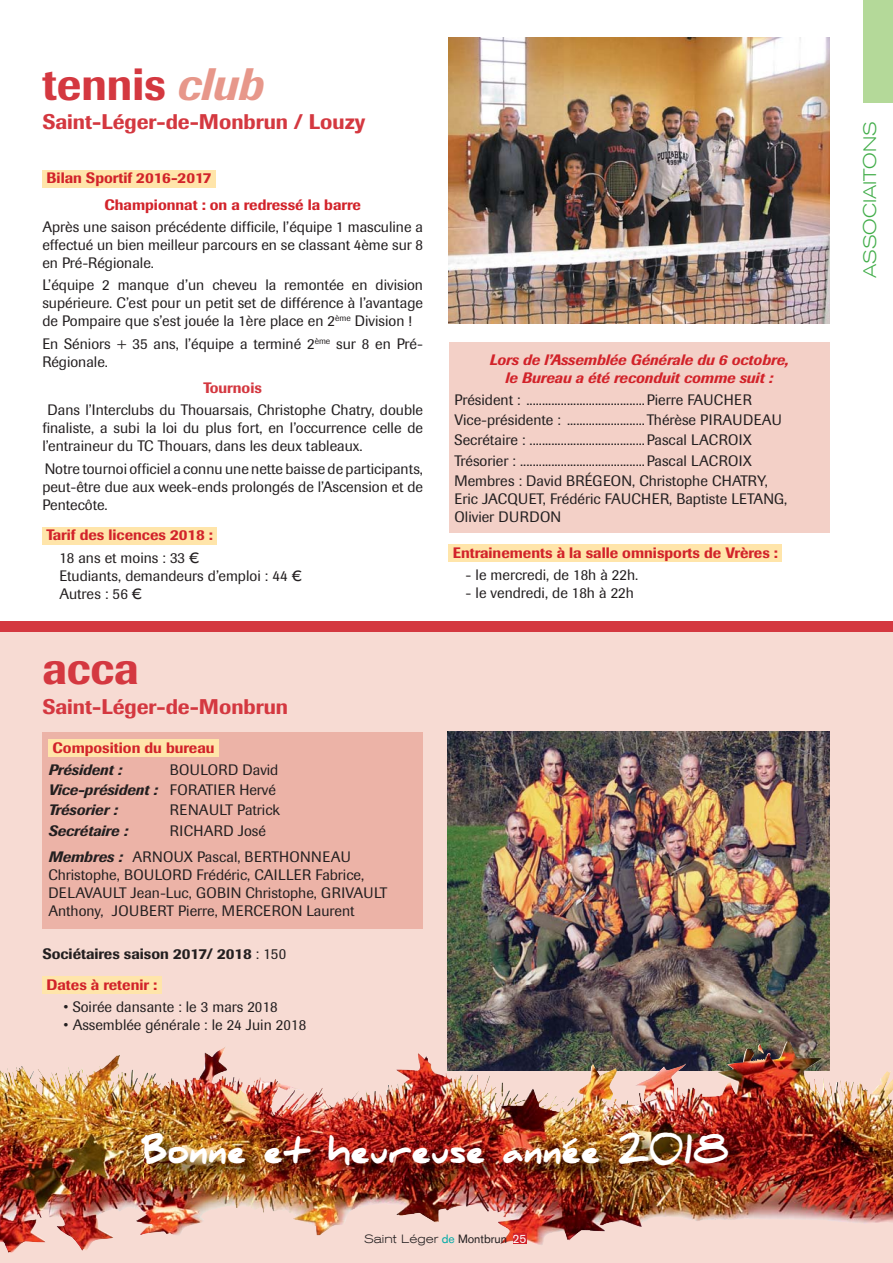
<style>
.page{position:relative;width:893px;height:1263px;background:#fff}
.page>*{position:absolute;margin:0;border:0;box-sizing:border-box;transform-origin:0 0}
.t1{font:500 45px "Imago";color:#d43840}
.t2{font:900 33px "Daniel";color:#fff}
.t3{font:500 21px "Imago";color:#d43840}
.t4{font:300 expanded 18px "Akzidenz Grotesk BE";color:#41ad49}
.t5{font:15px/18px "Imago";color:#231f20}
.t6{font:500 15px/26.5px "Imago";color:#d2232a}
.t7{font:italic 500 15px/18px "Imago";color:#d2232a;text-align:center}
.t8{font:500 15px/30.8px "Imago";color:#231f20}
.t9{font:15px/26.5px "Imago";letter-spacing:.02em;color:#231f20}
.t10{font:italic 500 15px "Imago";color:#231f20}
.t11{font:500 15px "Imago";color:#d43840}
.t12{font:300 expanded 12px "Akzidenz Grotesk BE";color:#231f20}
.s1{font-style:italic;color:#e7978a}
.s2{font-weight:400;color:#231f20}
.s3{font-family:"LT Euro Money";font-weight:400;color:#231f20}
.s4{font-family:"LT Euro Money"}
.s5{font-weight:500;font-style:italic}
.s6{font-weight:400}
.s7{color:#d2232a}
.s8{font-weight:400;font-stretch:normal;color:#00aaa6}
.s9{font-weight:400;font-stretch:normal}
.s10{font-weight:400;font-stretch:normal;color:#fff}
</style>
<div class="page">
<img style="left:0;top:632px;width:892px;height:631px">
<div style="left:863px;top:0;width:29px;height:102px;background:#b4d999"></div>
<img style="left:448px;top:38px;width:381px;height:285px">
<div style="left:42px;top:170px;width:174px;height:18px;background:#ffe5aa"></div>
<div style="left:42px;top:527px;width:175px;height:18px;background:#ffe5aa"></div>
<div style="left:448px;top:544px;width:334px;height:18px;background:#ffe5aa"></div>
<div style="left:448px;top:342px;width:381px;height:191px;background:#f3d0c7"></div>
<div style="left:42px;top:976px;width:119px;height:18px;background:#ffe5aa"></div>
<div style="left:42px;top:732px;width:381px;height:197px;background:#ecb3a7"></div>
<div style="left:48px;top:739px;width:171px;height:18px;background:#ffe5aa"></div>
<div style="left:0;top:622px;width:892px;height:10px;background:#d43840"></div>
<img style="left:447px;top:731px;width:382px;height:340px">
<img style="left:144px;top:1135px;width:602px;height:49px">
<div style="left:512px;top:1233px;width:14px;height:11px;background:#d2232a"></div>
<h1 class="t1" style="left:42px;top:67px;width:222px">tennis <span class="s1">club</span></h1>
<h3 class="t3" style="left:42px;top:114px;width:324px">Saint-Léger-de-Monbrun / Louzy</h3>
<p class="t6" style="left:104px;top:167px;width:258px;text-indent:-58px">Bilan Sportif 2016-2017<br>Championnat : on a redressé la barre</p>
<p class="t5" style="left:42px;top:220px;width:382px;text-align:justify">Après une saison précédente difficile, l’équipe 1 masculine a effectué un bien meilleur parcours en se classant 4ème sur 8 en Pré-Régionale.</p>
<p class="t5" style="left:42px;top:278px;width:382px;text-align:justify">L’équipe 2 manque d’un cheveu la remontée en division supérieure. C’est pour un petit set de différence à l’avantage de Pompaire que s’est jouée la 1ère place en 2<sup>ème</sup> Division !</p>
<p class="t5" style="left:42px;top:336px;width:382px">En Séniors + 35 ans, l’équipe a terminé 2<sup>ème</sup> sur 8 en Pré-<br>Régionale.</p>
<p class="t11" style="left:203px;top:383px;width:60px">Tournois</p>
<p class="t5" style="left:42px;top:403px;width:382px;text-align:justify;text-indent:5px">Dans l’Interclubs du Thouarsais, Christophe Chatry, double finaliste, a subi la loi du plus fort, en l’occurrence celle de l’entraineur du TC Thouars, dans les deux tableaux.</p>
<p class="t5" style="left:42px;top:461px;width:382px;text-align:justify">Notre tournoi officiel a connu une nette baisse de participants, peut-être due aux week-ends prolongés de l’Ascension et de Pentecôte.</p>
<p class="t6" style="left:47px;top:526px;width:168px;line-height:22.2px;text-align:center">Tarif des licences 2018 :<br><span class="s2">18 ans et moins : 33</span> <span class="s3">d</span></p>
<p class="t5" style="left:59px;top:568px;width:244px">Etudiants, demandeurs d’emploi : 44 <span class="s4">d<br></span>Autres : 56 <span class="s4">d</span></p>
<h1 class="t1" style="left:42px;top:652px;width:98px">acca</h1>
<h3 class="t3" style="left:42px;top:699px;width:247px">Saint-Léger-de-Monbrun</h3>
<p class="t6" style="left:53px;top:736px;width:163px">Composition du bureau</p>
<p class="t10" style="left:48px;top:764px;width:75px">Président :</p>
<p class="t5" style="left:48px;top:762px;width:231px;line-height:20.1px;text-indent:122px">BOULORD David<br><span class="s5">Vice-président :</span> FORATIER Hervé<br><span class="s5">Trésorier :</span></p>
<p class="t5" style="left:170px;top:803px;width:112px">RENAULT Patrick</p>
<p class="t10" style="left:48px;top:825px;width:81px">Secrétaire :</p>
<p class="t9" style="left:48px;top:819px;width:304px;text-indent:122px">RICHARD José<br><span class="s5">Membres :</span> ARNOUX Pascal, BERTHONNEAU</p>
<p class="t5" style="left:48px;top:868px;width:340px">Christophe, BOULORD Frédéric, CAILLER Fabrice,<br>DELAVAULT Jean-Luc, GOBIN Christophe, GRIVAULT<br>Anthony, JOUBERT Pierre, MERCERON Laurent</p>
<p class="t8" style="left:42px;top:940px;width:245px">Sociétaires saison 2017/ 2018 <span class="s6">: 150<br></span><span class="s7">Dates à retenir :</span></p>
<p class="t5" style="left:64px;top:999px;width:216px">• Soirée dansante : le 3 mars 2018</p>
<p class="t5" style="left:64px;top:1017px;width:244px">• Assemblée générale : le 24 Juin 2018</p>
<p class="t7" style="left:489px;top:352px;width:301px">Lors de l’Assemblée Générale du 6 octobre, le Bureau a été reconduit comme suit :</p>
<p class="t5" style="left:454px;top:392px;width:329px;line-height:20.1px">Président : ......................................Pierre FAUCHER Vice-présidente : .........................Thérèse PIRAUDEAU Secrétaire : .....................................Pascal LACROIX Trésorier : ........................................Pascal LACROIX Membres : David BRÉGEON, Christophe CHATRY,</p>
<p class="t5" style="left:454px;top:491px;width:334px">Eric JACQUET, Frédéric FAUCHER, Baptiste LETANG,<br>Olivier DURDON</p>
<p class="t6" style="left:453px;top:541px;width:326px">Entrainements à la salle omnisports de Vrères :</p>
<p class="t5" style="left:465px;top:568px;width:174px">- le mercredi, de 18h à 22h.</p>
<p class="t5" style="left:465px;top:586px;width:170px">- le vendredi, de 18h à 22h</p>
<h2 class="t2" style="left:142px;top:1133px;width:589px">Bonne et heureuse année 2018</h2>
<p class="t12" style="left:364px;top:1234px;width:164px">Saint Léger <span class="s8">de</span> <span class="s9">Montbrun</span> <span class="s10">25</span></p>
<p class="t4" style="left:862px;top:278px;width:158px;rotate:-90deg">ASSOCIAITONS</p>
</div>
